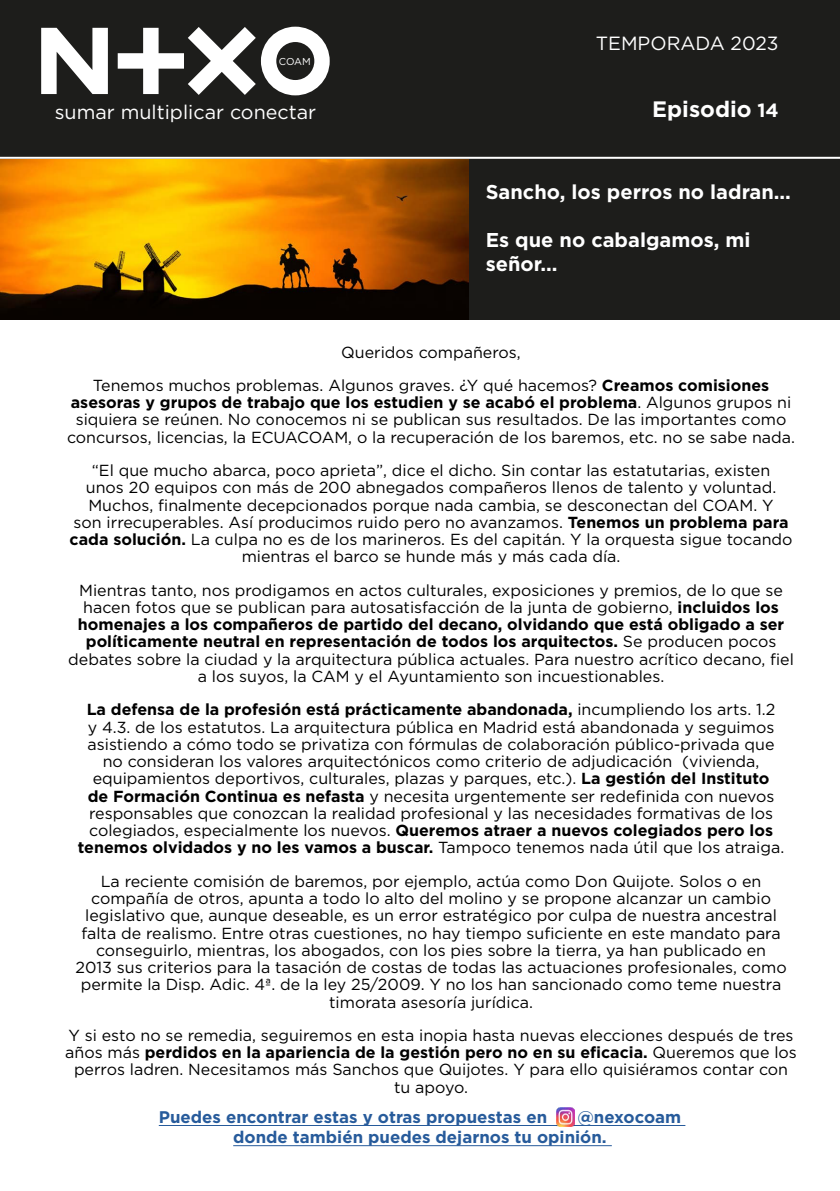
<style>
.page{position:relative;width:840px;height:1191px;background:#fff}
.page>*{position:absolute;margin:0;border:0;box-sizing:border-box;transform-origin:0 0}
.t1{font:700 22.2px "Gotham Pro";color:#fff}
.t2{font:700 20px/24px "Gotham Pro";color:#fff}
.t3{font:19.6px "Gotham Pro";color:#fff}
.t4{font:19.2px "Gotham Pro";color:#fff}
.t5{font:700 16.8px/20.2px "Gotham Pro";color:#275b9b}
.t6{font:16px/17.2px "Gotham Pro";color:#000;text-align:center}
.t7{font:10px "Gotham Pro";color:#fff}
.s1{font-size:19.2px}
.s2{font-weight:700}
</style>
<div class="page">
<div style="left:0;top:148px;width:839px;height:172px;background:#1d1d1b"></div>
<img style="left:0;top:159px;width:468px;height:161px">
<div style="left:0;top:0;width:839px;height:159px;background:#1d1d1b"></div>
<hr style="left:159px;top:1125px;width:526px;height:1px;background:#275b9b">
<hr style="left:233px;top:1145px;width:378px;height:1px;background:#275b9b">
<img style="left:556px;top:1107px;width:18px;height:19px">
<hr style="left:0;top:157px;width:839px;height:2px;background:#fff">
<svg style="left:41px;top:28px;width:67px;height:66px"></svg>
<svg style="left:118px;top:27px;width:211px;height:68px"></svg>
<p class="t7" style="left:279px;top:56px;width:33px">COAM</p>
<p class="t3" style="left:55px;top:102px;width:263px">sumar multiplicar conectar</p>
<p class="t4" style="left:595px;top:32px;width:184px">TEMPORADA 2023</p>
<h1 class="t1" style="left:652px;top:97px;width:128px">Episodio <span class="s1">14</span></h1>
<p class="t2" style="left:485px;top:180px;width:306px">Sancho, los perros no ladran...</p>
<p class="t2" style="left:485px;top:228px;width:266px">Es que no cabalgamos, mi señor...</p>
<p class="t6" style="left:93px;top:335px;width:677px;line-height:33.2px">Queridos compañeros,<br>Tenemos muchos problemas. Algunos graves. ¿Y qué hacemos? <span class="s2">Creamos comisiones</span></p>
<p class="t6" style="left:67px;top:394px;width:729px"><span class="s2">asesoras y grupos de trabajo que los estudien y se acabó el problema</span>. Algunos grupos ni siquiera se reúnen. No conocemos ni se publican sus resultados. De las importantes como concursos, licencias, la ECUACOAM, o la recuperación de los baremos, etc. no se sabe nada.</p>
<p class="t6" style="left:70px;top:462px;width:724px">“El que mucho abarca, poco aprieta”, dice el dicho. Sin contar las estatutarias, existen<br>unos 20 equipos con más de 200 abnegados compañeros llenos de talento y voluntad.<br>Muchos, finalmente decepcionados porque nada cambia, se desconectan del COAM. Y<br>son irrecuperables. Así producimos ruido pero no avanzamos. <span class="s2">Tenemos un problema para cada solución.</span> La culpa no es de los marineros. Es del capitán. Y la orquesta sigue tocando mientras el barco se hunde más y más cada día.</p>
<p class="t6" style="left:68px;top:581px;width:726px">Mientras tanto, nos prodigamos en actos culturales, exposiciones y premios, de lo que se hacen fotos que se publican para autosatisfacción de la junta de gobierno, <span class="s2">incluidos los homenajes a los compañeros de partido del decano, olvidando que está obligado a ser políticamente neutral en representación de todos los arquitectos.</span> Se producen pocos debates sobre la ciudad y la arquitectura pública actuales. Para nuestro acrítico decano, fiel a los suyos, la CAM y el Ayuntamiento son incuestionables.</p>
<p class="t6" style="left:78px;top:701px;width:707px"><span class="s2">La defensa de la profesión está prácticamente abandonada,</span> incumpliendo los arts. 1.2<br>y 4.3. de los estatutos. La arquitectura pública en Madrid está abandonada y seguimos asistiendo a cómo todo se privatiza con fórmulas de colaboración público-privada que no consideran los valores arquitectónicos como criterio de adjudicación (vivienda, equipamientos deportivos, culturales, plazas y parques, etc.). <span class="s2">La gestión del Instituto<br>de Formación Continua es nefasta</span> y necesita urgentemente ser redefinida con nuevos responsables que conozcan la realidad profesional y las necesidades formativas de los colegiados, especialmente los nuevos. <span class="s2">Queremos atraer a nuevos colegiados pero los tenemos olvidados y no les vamos a buscar.</span> Tampoco tenemos nada útil que los atraiga.</p>
<p class="t6" style="left:75px;top:872px;width:712px">La reciente comisión de baremos, por ejemplo, actúa como Don Quijote. Solos o en compañía de otros, apunta a todo lo alto del molino y se propone alcanzar un cambio legislativo que, aunque deseable, es un error estratégico por culpa de nuestra ancestral falta de realismo. Entre otras cuestiones, no hay tiempo suficiente en este mandato para conseguirlo, mientras, los abogados, con los pies sobre la tierra, ya han publicado en<br>2013 sus criterios para la tasación de costas de todas las actuaciones profesionales, como permite la Disp. Adic. 4ª. de la ley 25/2009. Y no los han sancionado como teme nuestra timorata asesoría jurídica.</p>
<p class="t6" style="left:65px;top:1026px;width:732px">Y si esto no se remedia, seguiremos en esta inopia hasta nuevas elecciones después de tres años más <span class="s2">perdidos en la apariencia de la gestión pero no en su eficacia.</span> Queremos que los perros ladren. Necesitamos más Sanchos que Quijotes. Y para ello quisiéramos contar con tu apoyo.</p>
<p class="t5" style="left:159px;top:1106px;width:389px">Puedes encontrar estas y otras propuestas en</p>
<p class="t5" style="left:233px;top:1106px;width:449px;text-indent:344px">@nexocoam donde también puedes dejarnos tu opinión.</p>
</div>
